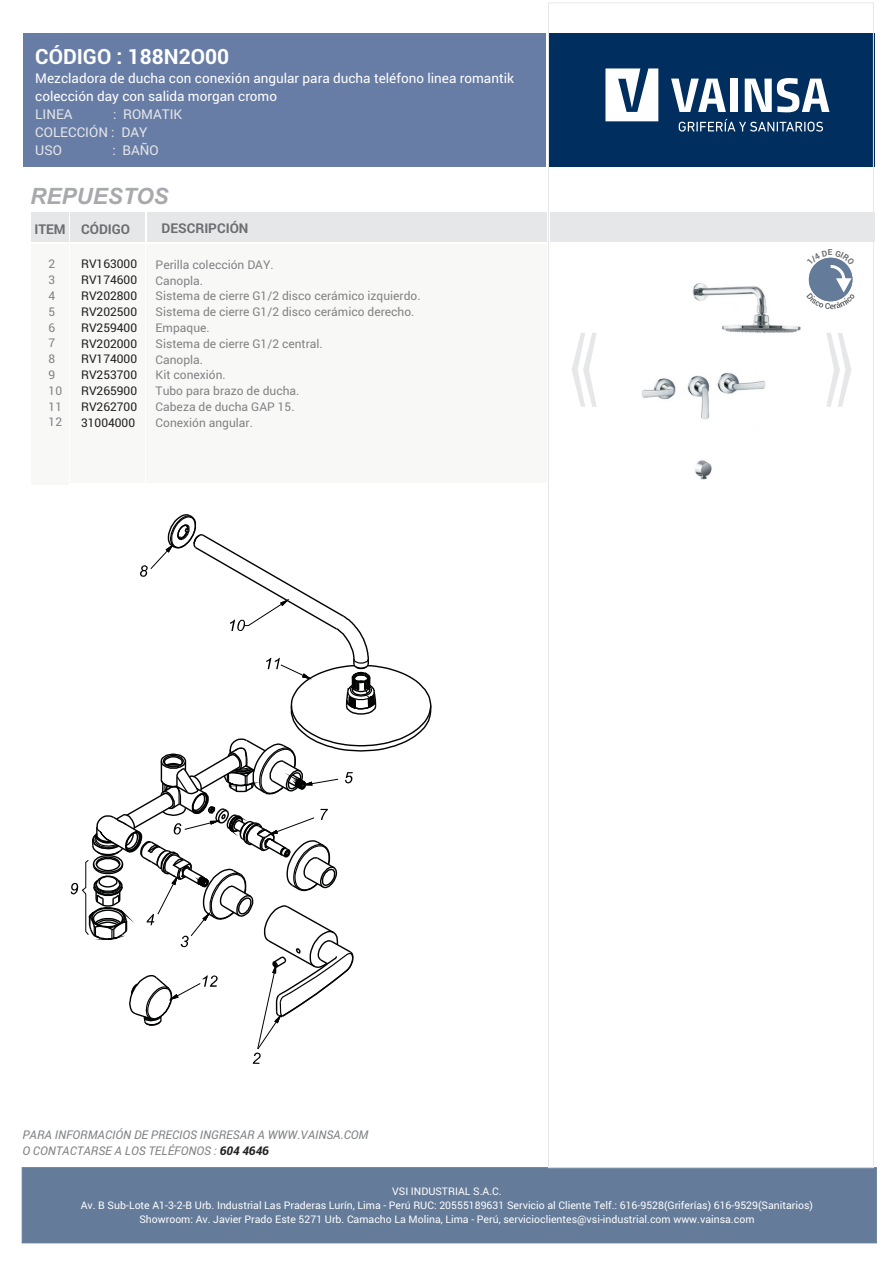
<style>
.page{position:relative;width:893px;height:1263px;background:#fff}
.page>*{position:absolute;margin:0;border:0;box-sizing:border-box;transform-origin:0 0}
.t1{font:166.2px "Arial";color:#e6e7e9;scale:.36 1}
.t2{font:italic 700 22.5px "Arial";color:#a8a9ad}
.t3{font:700 21px "Roboto";color:#fff}
.t4{font:13.5px/17.9px "Roboto";color:#fff}
.t5{font:13.5px/17.9px "Roboto";color:#e6e7e9}
.t6{font:700 13.5px "Roboto";color:#6c6d70}
.t7{font:12px/15.8px "Roboto";color:#808285}
.t8{font:12px/15.8px "Roboto";color:#231f20;text-align:justify}
.t9{font:italic 12px/15.9px "Roboto";color:#808285}
.t10{font:10.5px/13.8px "Roboto";color:#fff;text-align:center}
.s1{font-weight:700;color:#231f20}
</style>
<div class="page">
<div style="left:147px;top:213px;width:400px;height:29px;background:#e6e7e9"></div>
<div style="left:71px;top:213px;width:74px;height:29px;background:#e6e7e9"></div>
<div style="left:32px;top:213px;width:37px;height:29px;background:#e6e7e9"></div>
<div style="left:146px;top:244px;width:401px;height:238px;background:#f8f8f7"></div>
<div style="left:549px;top:34px;width:326px;height:133px;background:#002e5e"></div>
<svg style="left:605px;top:68px;width:53px;height:53px"></svg>
<svg style="left:671px;top:79px;width:55px;height:33px"></svg>
<div style="left:730px;top:79px;width:8px;height:33px;background:#fff"></div>
<svg style="left:745px;top:78px;width:84px;height:34px"></svg>
<svg style="left:679px;top:119px;width:144px;height:13px"></svg>
<div style="left:23px;top:34px;width:522px;height:133px;background:#687da6"></div>
<div style="left:70px;top:244px;width:75px;height:239px;background:#f8f8f7"></div>
<div style="left:32px;top:244px;width:37px;height:241px;background:#f8f8f7"></div>
<div style="left:22px;top:1167px;width:855px;height:76px;background:#647b99"></div>
<div style="left:550px;top:213px;width:325px;height:29px;background:#e6e7e9"></div>
<img style="left:642px;top:283px;width:159px;height:197px">
<svg style="left:71px;top:514px;width:361px;height:550px"></svg>
<svg style="left:806px;top:257px;width:49px;height:52px"></svg>
<h3 class="t3" style="left:35px;top:42px;width:196px">CÓDIGO : 188N2O00</h3>
<p class="t4" style="left:35px;top:69px;width:480px">Mezcladora de ducha con conexión angular para ducha teléfono linea romantik colección day con salida morgan cromo</p>
<p class="t5" style="left:35px;top:105px;width:39px">LINEA</p>
<p class="t5" style="left:35px;top:105px;width:149px;text-indent:78px">: ROMATIK<br>COLECCIÓN : DAY<br>USO</p>
<p class="t5" style="left:112px;top:140px;width:48px">: BAÑO</p>
<h2 class="t2" style="left:30px;top:187px;width:140px">REPUESTOS</h2>
<p class="t6" style="left:34px;top:219px;width:97px">ITEM CÓDIGO</p>
<p class="t6" style="left:162px;top:219px;width:88px">DESCRIPCIÓN</p>
<p class="t7" style="left:49px;top:256px;width:15px">2<br>3<br>4<br>5<br>6<br>7<br>8<br>9<br>10<br>11<br>12</p>
<p class="t7" style="left:156px;top:256px;width:119px">Perilla colección DAY.</p>
<p class="t7" style="left:156px;top:272px;width:266px">Canopla.<br>Sistema de cierre G1/2 disco cerámico izquierdo.<br>Sistema de cierre G1/2 disco cerámico derecho.<br>Empaque.<br>Sistema de cierre G1/2 central.<br>Canopla.<br>Kit conexión.<br>Tubo para brazo de ducha.<br>Cabeza de ducha GAP 15.<br>Conexión angular.</p>
<p class="t8" style="left:81px;top:256px;width:58px">RV163000<br>RV174600<br>RV202800<br>RV202500<br>RV259400<br>RV202000<br>RV174000<br>RV253700<br>RV265900<br>RV262700<br>31004000</p>
<h1 class="t1" style="left:822px;top:292px;width:94px">»</h1>
<p class="t9" style="left:22px;top:1126px;width:348px">PARA INFORMACIÓN DE PRECIOS INGRESAR A WWW.VAINSA.COM<br>O CONTACTARSE A LOS TELÉFONOS : <span class="s1">604 4646</span></p>
<p class="t10" style="left:81px;top:1184px;width:734px">VSI INDUSTRIAL S.A.C.<br>Av. B Sub-Lote A1-3-2-B Urb. Industrial Las Praderas Lurín, Lima - Perú RUC: 20555189631 Servicio al Cliente Telf.: 616-9528(Griferías) 616-9529(Sanitarios)<br>Showroom: Av. Javier Prado Este 5271 Urb. Camacho La Molina, Lima - Perú, servicioclientes@vsi-industrial.com www.vainsa.com</p>
</div>
